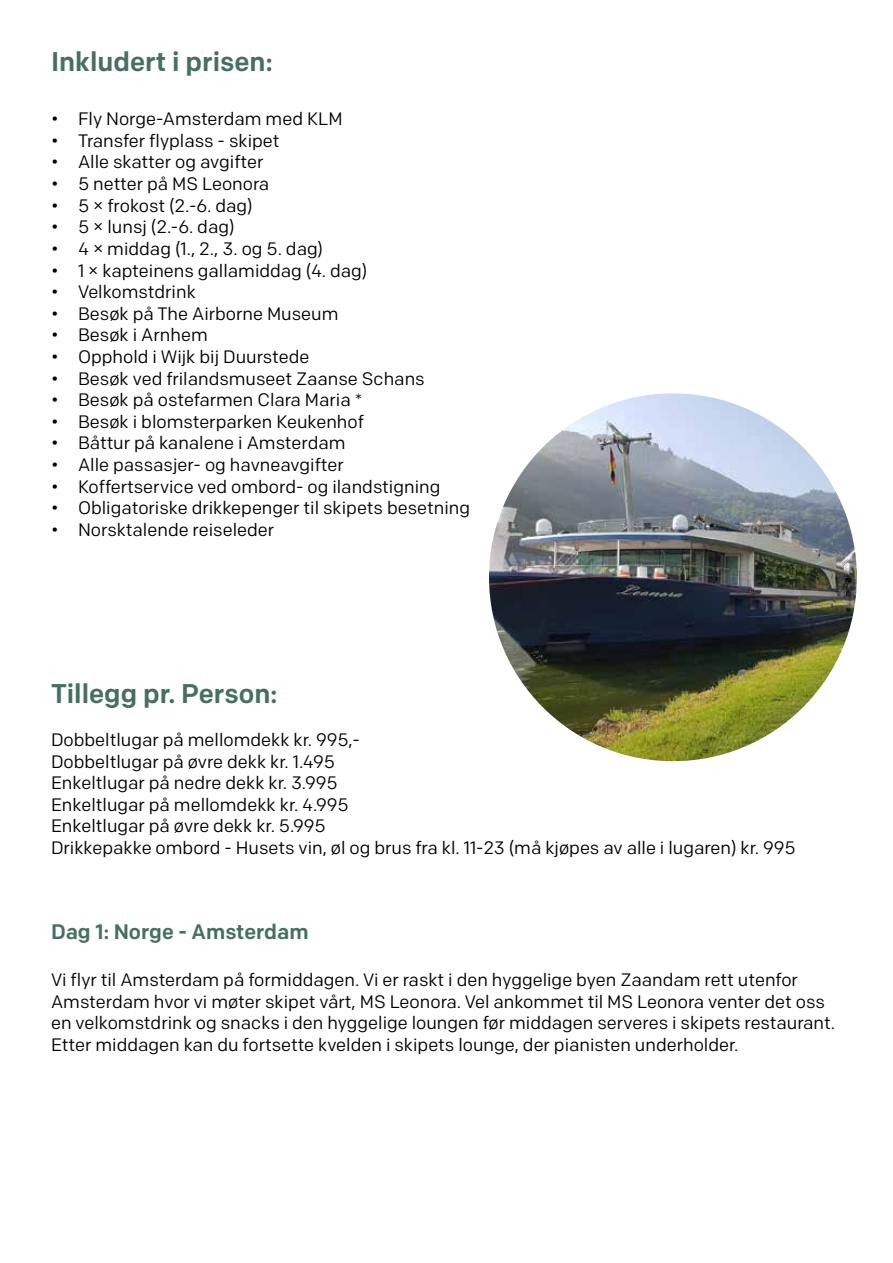
<style>
.page{position:relative;width:893px;height:1263px;background:#fff}
.page>*{position:absolute;margin:0;border:0;box-sizing:border-box;transform-origin:0 0}
.t1{font:500 27px "Colfax";color:#456f62}
.t2{font:500 21px "Colfax";color:#456f62}
.t3{font:18px/21.6px "Colfax";color:#000}
</style>
<div class="page">
<img style="left:489px;top:393px;width:368px;height:368px;border-radius:184px">
<h1 class="t1" style="left:51px;top:45px;width:223px">Inkludert i prisen:</h1>
<p class="t3" style="left:51px;top:108px;width:293px">• Fly Norge-Amsterdam med KLM</p>
<p class="t3" style="left:51px;top:130px;width:230px">• Transfer flyplass - skipet</p>
<p class="t3" style="left:51px;top:151px;width:214px">• Alle skatter og avgifter</p>
<p class="t3" style="left:51px;top:173px;width:220px">• 5 netter på MS Leonora</p>
<p class="t3" style="left:51px;top:194px;width:203px">• 5 × frokost (2.-6. dag)</p>
<p class="t3" style="left:51px;top:216px;width:185px">• 5 × lunsj (2.-6. dag)</p>
<p class="t3" style="left:51px;top:238px;width:274px">• 4 × middag (1., 2., 3. og 5. dag)</p>
<p class="t3" style="left:51px;top:259px;width:318px">• 1 × kapteinens gallamiddag (4. dag)</p>
<p class="t3" style="left:51px;top:281px;width:146px">• Velkomstdrink</p>
<p class="t3" style="left:51px;top:302px;width:289px">• Besøk på The Airborne Museum</p>
<p class="t3" style="left:51px;top:324px;width:158px">• Besøk i Arnhem</p>
<p class="t3" style="left:51px;top:346px;width:260px">• Opphold i Wijk bij Duurstede</p>
<p class="t3" style="left:51px;top:367px;width:375px">• Besøk ved frilandsmuseet Zaanse Schans</p>
<p class="t3" style="left:51px;top:389px;width:313px">• Besøk på ostefarmen Clara Maria *</p>
<p class="t3" style="left:51px;top:410px;width:314px">• Besøk i blomsterparken Keukenhof</p>
<p class="t3" style="left:51px;top:432px;width:296px">• Båttur på kanalene i Amsterdam</p>
<p class="t3" style="left:51px;top:454px;width:294px">• Alle passasjer- og havneavgifter</p>
<p class="t3" style="left:51px;top:475px;width:391px">• Koffertservice ved ombord- og ilandstigning</p>
<p class="t3" style="left:51px;top:497px;width:421px">• Obligatoriske drikkepenger til skipets besetning</p>
<p class="t3" style="left:51px;top:518px;width:225px">• Norsktalende reiseleder</p>
<h1 class="t1" style="left:51px;top:677px;width:228px">Tillegg pr. Person:</h1>
<p class="t3" style="left:51px;top:729px;width:746px">Dobbeltlugar på mellomdekk kr. 995,-<br>Dobbeltlugar på øvre dekk kr. 1.495<br>Enkeltlugar på nedre dekk kr. 3.995<br>Enkeltlugar på mellomdekk kr. 4.995<br>Enkeltlugar på øvre dekk kr. 5.995<br>Drikkepakke ombord - Husets vin, øl og brus fra kl. 11-23 (må kjøpes av alle i lugaren) kr. 995</p>
<p class="t2" style="left:51px;top:919px;width:259px">Dag 1: Norge - Amsterdam</p>
<p class="t3" style="left:51px;top:969px;width:785px">Vi flyr til Amsterdam på formiddagen. Vi er raskt i den hyggelige byen Zaandam rett utenfor Amsterdam hvor vi møter skipet vårt, MS Leonora. Vel ankommet til MS Leonora venter det oss en velkomstdrink og snacks i den hyggelige loungen før middagen serveres i skipets restaurant.<br>Etter middagen kan du fortsette kvelden i skipets lounge, der pianisten underholder.</p>
</div>
